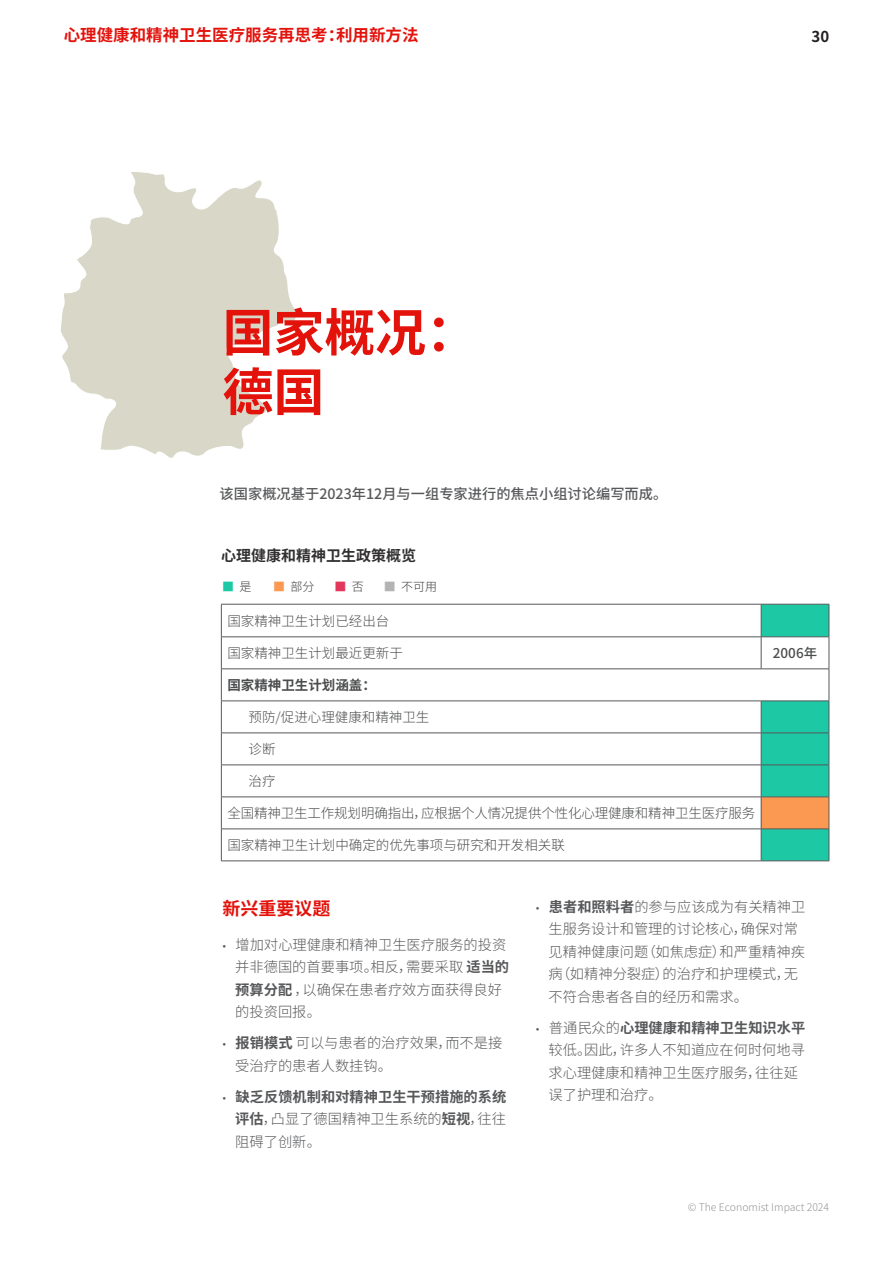
<style>
.page{position:relative;width:893px;height:1263px;background:#fff}
.page>*{position:absolute;margin:0;border:0;box-sizing:border-box;transform-origin:0 0}
._2__Page_subheader{font:700 51px "Noto Sans CJ Ksc";color:#e3120b}
._2__Page_subheader-2{font:700 18px "Noto Sans CJ Ksc";color:#e3120b}
.t1{font:700 16.5px "Noto Sans CJ Ksc";color:#e3120b}
._4__Body_text{font:700 15px "Noto Sans CJ Ksc";color:#312f30}
.t2{font:700 15px "Noto Sans CJ Ksc";color:#231f20}
.t3{font:300 14.25px/22.5px "Noto Sans CJ Ksc";color:#57585a}
.t4{font:700 14.25px/22.5px "Noto Sans CJ Ksc";color:#57585a;text-align:justify}
._4__Body_text-2{font:500 14.25px "Noto Sans CJ Ksc";color:#57585a}
._4__Body_text-3{font:300 13.5px "Noto Sans CJ Ksc";color:#4b4c4d}
._4__Body_text-4{font:700 13.5px "Noto Sans CJ Ksc";color:#4b4c4d}
._4__Body_text-5{font:500 13.5px "Noto Sans CJ Ksc";color:#4b4c4d}
._4__Body_text-6{font:300 12px "Noto Sans CJ Ksc";color:#3e3e3f}
._4__Body_text-7{font:12px "Noto Sans CJ Ksc";color:#1dc9a4}
._4__Body_text-8{font:12px "Noto Sans CJ Ksc";color:#e2365b}
.t5{font:300 10.5px "Noto Sans CJ Ksc";color:#939598}
.s1{font-weight:300;color:#3e3e3f}
.s2{font-weight:400;color:#fb9851}
.s3{font-weight:400;color:#b3b3b3}
.s4{font-family:"Econ Sans Bol";font-weight:400}
.s5{font-weight:700}
.s6{font-weight:300}
</style>
<div class="page">
<svg style="left:61px;top:172px;width:235px;height:286px"></svg>
<svg style="left:761px;top:605px;width:68px;height:256px"></svg>
<div style="left:761px;top:797px;width:68px;height:32px;background:#fb9851"></div>
<hr style="left:221px;top:604px;width:540px;height:1px;background:#57585a">
<hr style="left:221px;top:604px;width:1px;height:33px;background:#57585a">
<hr style="left:761px;top:604px;width:68px;height:1px;background:#57585a">
<hr style="left:761px;top:604px;width:1px;height:33px;background:#57585a">
<hr style="left:829px;top:604px;width:1px;height:33px;background:#57585a">
<hr style="left:221px;top:637px;width:540px;height:1px;background:#57585a">
<hr style="left:221px;top:637px;width:1px;height:32px;background:#57585a">
<hr style="left:761px;top:637px;width:68px;height:1px;background:#57585a">
<hr style="left:761px;top:637px;width:1px;height:32px;background:#57585a">
<hr style="left:829px;top:637px;width:1px;height:32px;background:#57585a">
<hr style="left:221px;top:669px;width:540px;height:1px;background:#57585a">
<hr style="left:221px;top:669px;width:1px;height:32px;background:#57585a">
<hr style="left:761px;top:669px;width:68px;height:1px;background:#57585a">
<hr style="left:829px;top:669px;width:1px;height:32px;background:#57585a">
<hr style="left:221px;top:701px;width:540px;height:1px;background:#57585a">
<hr style="left:221px;top:701px;width:1px;height:32px;background:#57585a">
<hr style="left:761px;top:701px;width:68px;height:1px;background:#57585a">
<hr style="left:761px;top:701px;width:1px;height:32px;background:#57585a">
<hr style="left:829px;top:701px;width:1px;height:32px;background:#57585a">
<hr style="left:221px;top:733px;width:540px;height:1px;background:#57585a">
<hr style="left:221px;top:733px;width:1px;height:32px;background:#57585a">
<hr style="left:761px;top:733px;width:68px;height:1px;background:#57585a">
<hr style="left:761px;top:733px;width:1px;height:32px;background:#57585a">
<hr style="left:829px;top:733px;width:1px;height:32px;background:#57585a">
<hr style="left:221px;top:765px;width:540px;height:1px;background:#57585a">
<hr style="left:221px;top:765px;width:1px;height:32px;background:#57585a">
<hr style="left:761px;top:765px;width:68px;height:1px;background:#57585a">
<hr style="left:761px;top:765px;width:1px;height:32px;background:#57585a">
<hr style="left:829px;top:765px;width:1px;height:32px;background:#57585a">
<hr style="left:221px;top:797px;width:540px;height:1px;background:#57585a">
<hr style="left:221px;top:797px;width:1px;height:32px;background:#57585a">
<hr style="left:761px;top:797px;width:68px;height:1px;background:#57585a">
<hr style="left:761px;top:797px;width:1px;height:32px;background:#57585a">
<hr style="left:829px;top:797px;width:1px;height:32px;background:#57585a">
<hr style="left:221px;top:829px;width:540px;height:1px;background:#57585a">
<hr style="left:221px;top:829px;width:1px;height:32px;background:#57585a">
<hr style="left:761px;top:829px;width:68px;height:1px;background:#57585a">
<hr style="left:761px;top:829px;width:1px;height:32px;background:#57585a">
<hr style="left:829px;top:829px;width:1px;height:32px;background:#57585a">
<hr style="left:221px;top:861px;width:540px;height:1px;background:#57585a">
<hr style="left:761px;top:861px;width:68px;height:1px;background:#57585a">
<p class="t1" style="left:64px;top:26px;width:356px">心理健康和精神卫生医疗服务再思考：利用新方法</p>
<p class="t2" style="left:811px;top:28px;width:19px">30</p>
<p class="_2__Page_subheader" style="left:222px;top:304px;width:256px">国家概况：</p>
<p class="_2__Page_subheader" style="left:222px;top:363px;width:103px">德国</p>
<p class="_4__Body_text-2" style="left:220px;top:486px;width:449px">该国家概况基于2023年12月与一组专家进行的焦点小组讨论编写而成。</p>
<p class="_4__Body_text" style="left:221px;top:547px;width:197px">心理健康和精神卫生政策概览</p>
<p class="_4__Body_text-7" style="left:222px;top:579px;width:31px">■ <span class="s1">是</span></p>
<p class="_4__Body_text-6" style="left:273px;top:579px;width:43px"><span class="s2">■</span> 部分</p>
<p class="_4__Body_text-8" style="left:335px;top:579px;width:31px">■ <span class="s1">否</span></p>
<p class="_4__Body_text-6" style="left:384px;top:579px;width:55px"><span class="s3">■</span> 不可用</p>
<p class="_4__Body_text-3" style="left:227px;top:613px;width:164px">国家精神卫生计划已经出台</p>
<p class="_4__Body_text-3" style="left:227px;top:646px;width:177px">国家精神卫生计划最近更新于</p>
<p class="_4__Body_text-5" style="left:773px;top:646px;width:46px">2006年</p>
<p class="_4__Body_text-4" style="left:227px;top:678px;width:150px">国家精神卫生计划涵盖：</p>
<p class="_4__Body_text-3" style="left:249px;top:710px;width:182px">预防/促进心理健康和精神卫生</p>
<p class="_4__Body_text-3" style="left:249px;top:742px;width:28px">诊断</p>
<p class="_4__Body_text-3" style="left:249px;top:774px;width:28px">治疗</p>
<p class="_4__Body_text-3" style="left:227px;top:806px;width:529px">全国精神卫生工作规划明确指出，应根据个人情况提供个性化心理健康和精神卫生医疗服务</p>
<p class="_4__Body_text-3" style="left:227px;top:838px;width:339px">国家精神卫生计划中确定的优先事项与研究和开发相关联</p>
<p class="_2__Page_subheader-2" style="left:222px;top:898px;width:109px">新兴重要议题</p>
<p class="t3" style="left:235px;top:934px;width:275px;text-indent:-13px"><span class="s4">·</span> 增加对心理健康和精神卫生医疗服务的投资并非德国的首要事项。相反，需要采取<span class="s5">适当的预算分配</span>，以确保在患者疗效方面获得良好的投资回报。</p>
<p class="t3" style="left:235px;top:1032px;width:269px;text-indent:-13px"><span class="s4">·</span> <span class="s5">报销模式</span>可以与患者的治疗效果，而不是接受治疗的患者人数挂钩。</p>
<p class="t4" style="left:235px;top:1086px;width:273px;text-indent:-13px"><span class="s4">·</span> 缺乏反馈机制和对精神卫生干预措施的系统评估<span class="s6">，凸显了德国精神卫生系统的</span>短视<span class="s6">，往往阻碍了创新。</span></p>
<p class="t3" style="left:549px;top:895px;width:258px;text-indent:-13px"><span class="s4">·</span> <span class="s5">患者和照料者</span>的参与应该成为有关精神卫生服务设计和管理的讨论核心，确保对常见精神健康问题（如焦虑症）和严重精神疾病（如精神分裂症）的治疗和护理模式，无不符合患者各自的经历和需求。</p>
<p class="t3" style="left:549px;top:1016px;width:258px;text-indent:-13px"><span class="s4">·</span> 普通民众的<span class="s5">心理健康和精神卫生知识水平</span>较低。因此，许多人不知道应在何时何地寻求心理健康和精神卫生医疗服务，往往延误了护理和治疗。</p>
<p class="t5" style="left:688px;top:1202px;width:143px">© The Economist Impact 2024</p>
</div>
